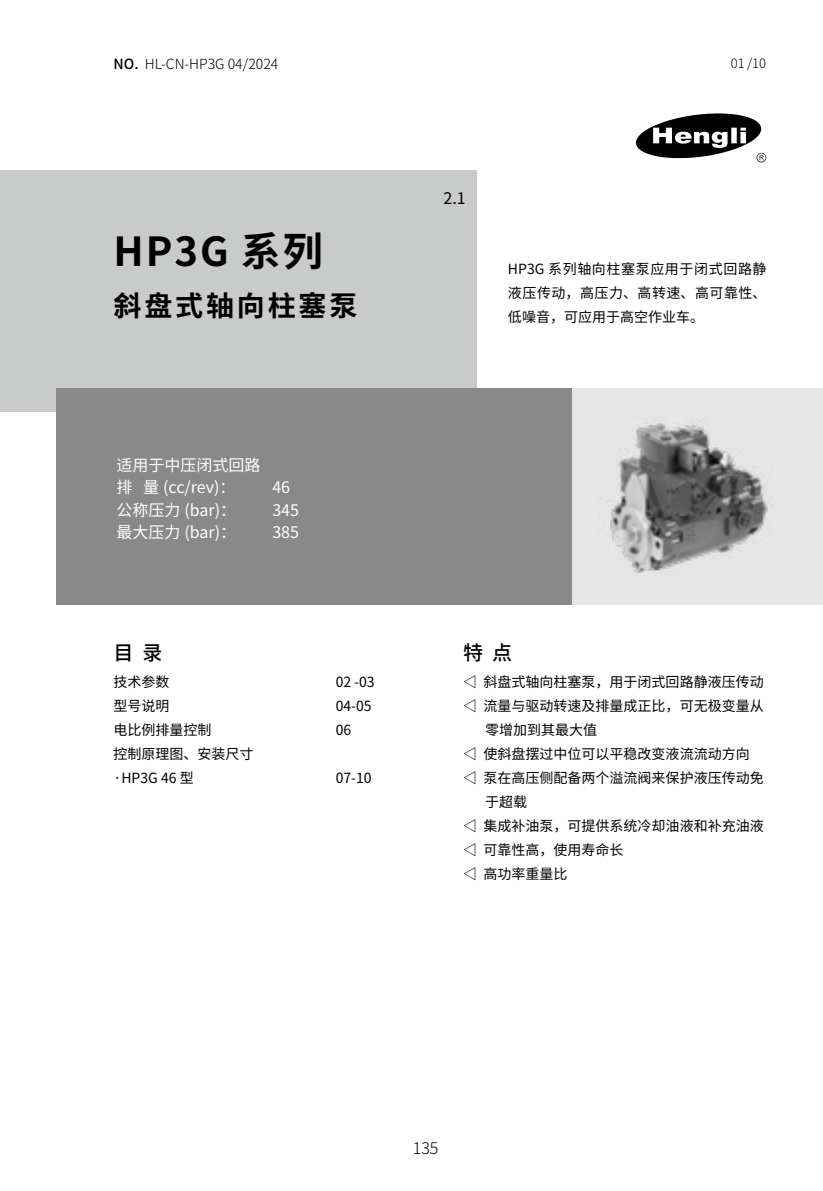
<style>
.page{position:relative;width:823px;height:1191px;background:#fff}
.page>*{position:absolute;margin:0;border:0;box-sizing:border-box;transform-origin:0 0}
.t1{font:700 40px "Noto Sans Hans";letter-spacing:.05em;color:#000}
.t2{font:700 28px "Noto Sans Hans";letter-spacing:.1em;color:#000}
.t3{font:500 20px "Noto Sans Hans";color:#000}
.t4{font:16px/22.2px "Noto Sans Hans";color:#fff}
.t5{font:300 16px "Noto Sans Hans";color:#000}
.t6{font:16px "Noto Sans Hans";color:#000}
.t7{font:14px/24px "Noto Sans Hans";color:#000;text-align:justify}
.t8{font:300 14px "Noto Sans Hans";color:#000}
.t9{font:300 13px "Noto Sans Hans";color:#000}
.s1{font-weight:500}
</style>
<div class="page">
<div style="left:0;top:170px;width:476px;height:242px;background:#c9caca"></div>
<div style="left:57px;top:388px;width:515px;height:216px;background:#898989"></div>
<div style="left:572px;top:388px;width:250px;height:216px;background:#e6e6e6"></div>
<img style="left:610px;top:423px;width:158px;height:150px">
<svg style="left:636px;top:113px;width:129px;height:50px"></svg>
<p class="t8" style="left:113px;top:56px;width:166px"><span class="s1">NO.</span> HL-CN-HP3G 04/2024</p>
<h1 class="t1" style="left:113px;top:229px;width:211px">HP3G 系列</h1>
<h2 class="t2" style="left:113px;top:290px;width:245px">斜盘式轴向柱塞泵</h2>
<p class="t4" style="left:116px;top:454px;width:145px">适用于中压闭式回路排 量 (cc/rev)：</p>
<p class="t4" style="left:272px;top:476px;width:19px">46</p>
<p class="t4" style="left:116px;top:499px;width:121px">公称压力 (bar)：</p>
<p class="t4" style="left:272px;top:499px;width:28px">345</p>
<p class="t4" style="left:116px;top:521px;width:121px">最大压力 (bar)：</p>
<p class="t4" style="left:272px;top:521px;width:28px">385</p>
<p class="t9" style="left:730px;top:56px;width:37px">01 /10</p>
<p class="t6" style="left:443px;top:189px;width:24px">2.1</p>
<p class="t7" style="left:507px;top:257px;width:260px">HP3G 系列轴向柱塞泵应用于闭式回路静液压传动，高压力、高转速、高可靠性、低噪音，可应用于高空作业车。</p>
<h3 class="t3" style="left:113px;top:641px;width:50px">目 录</h3>
<h3 class="t3" style="left:463px;top:641px;width:50px">特 点</h3>
<p class="t7" style="left:113px;top:670px;width:57px">技术参数</p>
<p class="t7" style="left:335px;top:670px;width:40px">02 -03</p>
<p class="t7" style="left:113px;top:694px;width:57px">型号说明</p>
<p class="t7" style="left:335px;top:694px;width:37px">04-05</p>
<p class="t7" style="left:113px;top:718px;width:99px">电比例排量控制</p>
<p class="t7" style="left:335px;top:718px;width:17px">06</p>
<p class="t7" style="left:113px;top:742px;width:141px">控制原理图、安装尺寸·HP3G 46 型</p>
<p class="t7" style="left:335px;top:766px;width:37px">07-10</p>
<p class="t7" style="left:463px;top:670px;width:302px">◁ 斜盘式轴向柱塞泵，用于闭式回路静液压传动</p>
<p class="t7" style="left:463px;top:694px;width:302px">◁ 流量与驱动转速及排量成正比，可无极变量从</p>
<p class="t7" style="left:485px;top:718px;width:113px">零增加到其最大值</p>
<p class="t7" style="left:463px;top:742px;width:288px">◁ 使斜盘摆过中位可以平稳改变液流流动方向</p>
<p class="t7" style="left:463px;top:766px;width:302px">◁ 泵在高压侧配备两个溢流阀来保护液压传动免</p>
<p class="t7" style="left:485px;top:790px;width:43px">于超载</p>
<p class="t7" style="left:463px;top:814px;width:302px">◁ 集成补油泵，可提供系统冷却油液和补充油液</p>
<p class="t7" style="left:463px;top:838px;width:162px">◁ 可靠性高，使用寿命长</p>
<p class="t7" style="left:463px;top:862px;width:106px">◁ 高功率重量比</p>
<p class="t5" style="left:412px;top:1139px;width:27px">135</p>
</div>
